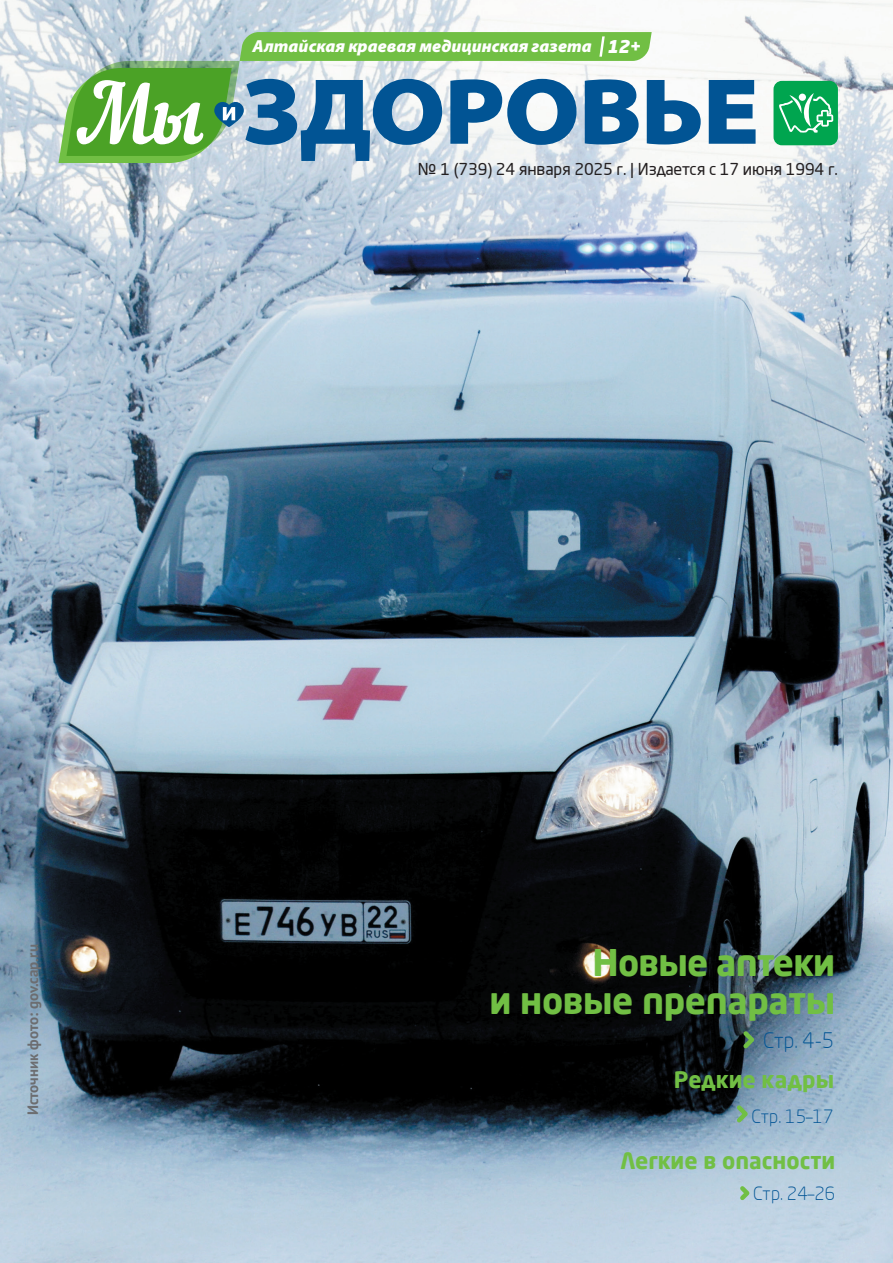
<style>
.page{position:relative;width:893px;height:1263px;background:#fff}
.page>*{position:absolute;margin:0;border:0;box-sizing:border-box;transform-origin:0 0}
.Заголовок_на_обложке_большой{font:700 36px/37.5px "Neo Sans Pro";letter-spacing:-.01em;color:#71bf44;text-align:right}
.Заголовок_на_обложке_маленький{font:700 22.5px "Neo Sans Pro";color:#71bf44}
.Номер_страницы_в_анонсе{font:300 21px "Neo Sans Pro";color:#015494}
.Заголовок_статьи{font:300 18px "Neo Sans Pro";color:#015494}
.t1{font:italic 900 17.4px "Myriad Pro";color:#fff}
.t2{font:italic 900 17.4px "Neo Sans Pro";color:#fff}
.t3{font:16.05px "Neo Sans Pro";letter-spacing:-.01em;color:#231f20}
.Автор_статьи{font:700 15px "PT Sans";color:#6c6d70}
</style>
<div class="page">
<img style="left:0;top:0;width:893px;height:1263px">
<svg style="left:59px;top:32px;width:697px;height:131px"></svg>
<div style="left:773px;top:81px;width:65px;height:64px;background:#00a54f;border-radius:8px"></div>
<svg style="left:779px;top:93px;width:54px;height:40px"></svg>
<svg style="left:739px;top:1027px;width:19px;height:25px"></svg>
<svg style="left:733px;top:1101px;width:19px;height:25px"></svg>
<svg style="left:736px;top:1182px;width:17px;height:22px"></svg>
<p class="t1" style="left:253px;top:37px;width:341px">Алтайская краевая медицинская газета</p>
<p class="t2" style="left:607px;top:35px;width:35px">12+</p>
<p class="t3" style="left:418px;top:159px;width:422px">№ 1 (739) 24 января 2025 г. | Издается с 17 июня 1994 г.</p>
<p class="Автор_статьи" style="left:23px;top:1115px;width:172px;rotate:-90deg">Источник фото: gov.cap.ru</p>
<p class="Заголовок_на_обложке_большой" style="left:490px;top:943px;width:347px">Новые аптеки<br>и новые препараты</p>
<p class="Номер_страницы_в_анонсе" style="left:763px;top:1028px;width:72px">Стр. 4-5</p>
<p class="Заголовок_на_обложке_маленький" style="left:674px;top:1065px;width:162px">Редкие кадры</p>
<p class="Заголовок_статьи" style="left:752px;top:1105px;width:83px">Стр. 15–17</p>
<p class="Заголовок_на_обложке_маленький" style="left:620px;top:1146px;width:216px">Легкие в опасности</p>
<p class="Заголовок_статьи" style="left:753px;top:1182px;width:83px">Стр. 24–26</p>
</div>
